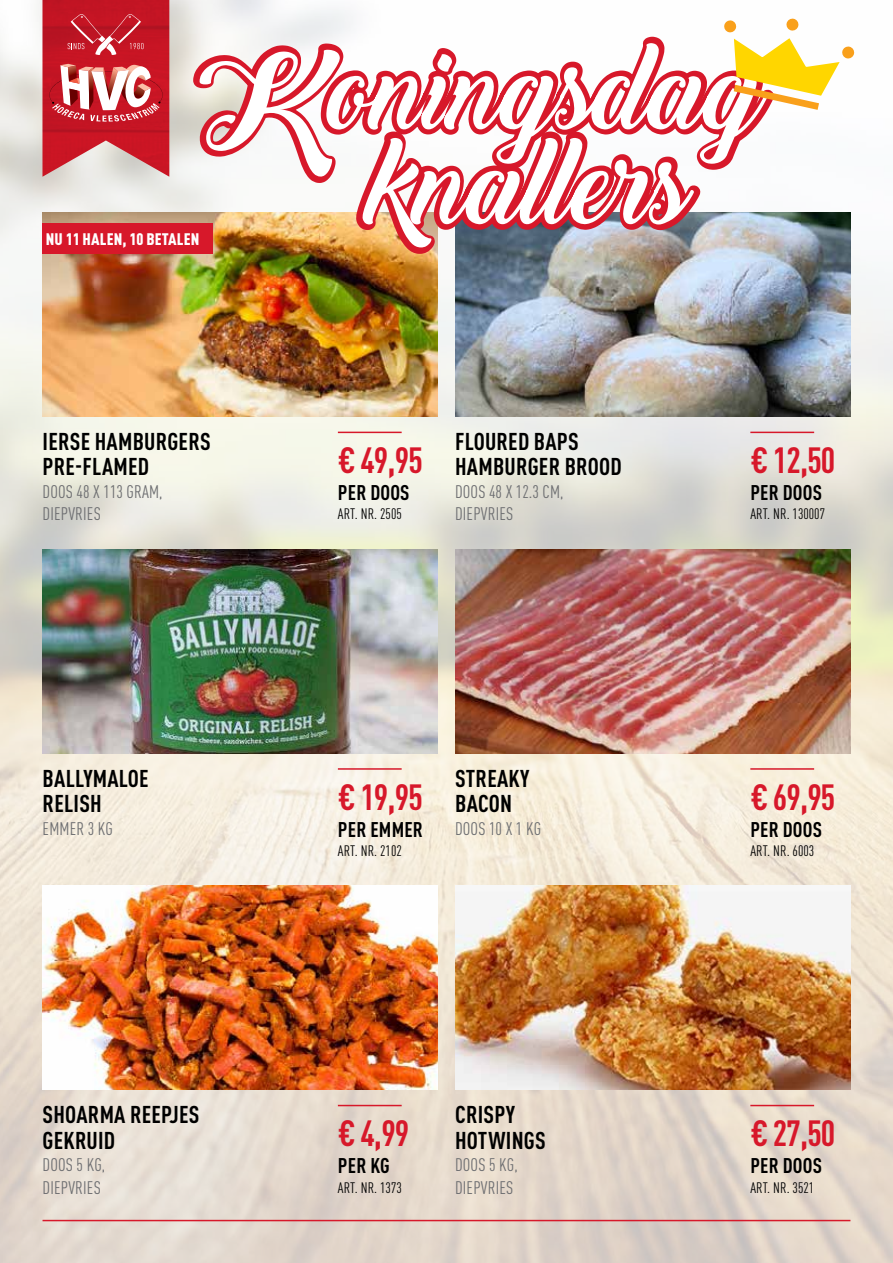
<style>
.page{position:relative;width:893px;height:1263px;background:#fff}
.page>*{position:absolute;margin:0;border:0;box-sizing:border-box;transform-origin:0 0}
.t1{font:700 condensed 36px "DIN Pro";letter-spacing:-.025em;color:#d7182a}
.t2{font:700 condensed 24px/25.5px "DIN Pro";letter-spacing:.01em;color:#000}
.t3{font:700 condensed 21px "DIN Pro";letter-spacing:.01em;color:#000}
.t4{font:condensed 18px/22.5px "DIN Pro";letter-spacing:.01em;color:#6d6e71}
.t5{font:900 condensed 16.5px "DIN Pro";letter-spacing:.01em;color:#fff}
.t6{font:condensed 15px "DIN Pro";color:#000}
</style>
<div class="page">
<img style="left:0;top:0;width:893px;height:1263px">
<svg style="left:46px;top:30px;width:732px;height:160px"></svg>
<img style="left:43px;top:213px;width:395px;height:204px">
<img style="left:43px;top:549px;width:395px;height:204px">
<img style="left:43px;top:886px;width:395px;height:204px">
<img style="left:455px;top:213px;width:395px;height:204px">
<img style="left:455px;top:549px;width:395px;height:204px">
<img style="left:455px;top:886px;width:395px;height:204px">
<div style="left:43px;top:223px;width:170px;height:31px;background:#d7182a"></div>
<hr style="left:338px;top:432px;width:64px;height:1px;background:#d7182a">
<hr style="left:338px;top:768px;width:64px;height:2px;background:#d7182a">
<hr style="left:338px;top:1105px;width:64px;height:1px;background:#d7182a">
<hr style="left:750px;top:432px;width:64px;height:1px;background:#d7182a">
<hr style="left:750px;top:768px;width:64px;height:2px;background:#d7182a">
<hr style="left:750px;top:1105px;width:64px;height:1px;background:#d7182a">
<svg style="left:43px;top:0;width:126px;height:177px"></svg>
<hr style="left:43px;top:1220px;width:807px;height:1px;background:#d7182a">
<img style="left:350px;top:177px;width:358px;height:84px">
<svg style="left:200px;top:43px;width:568px;height:134px"></svg>
<svg style="left:360px;top:136px;width:336px;height:113px"></svg>
<svg style="left:724px;top:18px;width:131px;height:92px"></svg>
<p class="t5" style="left:46px;top:229px;width:155px">NU 11 HALEN, 10 BETALEN</p>
<p class="t2" style="left:43px;top:428px;width:170px">IERSE HAMBURGERS<br>PRE-FLAMED</p>
<p class="t4" style="left:43px;top:480px;width:121px">DOOS 48 X 113 GRAM,<br>DIEPVRIES</p>
<p class="t2" style="left:43px;top:765px;width:108px">BALLYMALOE<br>RELISH</p>
<p class="t4" style="left:43px;top:817px;width:72px">EMMER 3 KG</p>
<p class="t2" style="left:43px;top:1101px;width:158px">SHOARMA REEPJES<br>GEKRUID</p>
<p class="t4" style="left:43px;top:1153px;width:64px">DOOS 5 KG,<br>DIEPVRIES</p>
<h1 class="t1" style="left:338px;top:438px;width:86px">€ 49,95</h1>
<p class="t3" style="left:338px;top:480px;width:73px">PER DOOS</p>
<p class="t6" style="left:338px;top:505px;width:65px">ART. NR. 2505</p>
<p class="t2" style="left:455px;top:428px;width:168px">FLOURED BAPS<br>HAMBURGER BROOD</p>
<p class="t4" style="left:455px;top:480px;width:110px">DOOS 48 X 12.3 CM,<br>DIEPVRIES</p>
<h1 class="t1" style="left:338px;top:775px;width:86px">€ 19,95</h1>
<p class="t3" style="left:338px;top:816px;width:87px">PER EMMER</p>
<p class="t6" style="left:338px;top:842px;width:65px">ART. NR. 2102</p>
<p class="t2" style="left:455px;top:765px;width:76px">STREAKY<br>BACON</p>
<p class="t4" style="left:455px;top:817px;width:88px">DOOS 10 X 1 KG</p>
<h1 class="t1" style="left:338px;top:1111px;width:73px">€ 4,99</h1>
<p class="t3" style="left:338px;top:1153px;width:53px">PER KG</p>
<p class="t6" style="left:338px;top:1178px;width:65px">ART. NR. 1373</p>
<p class="t2" style="left:455px;top:1101px;width:92px">CRISPY<br>HOTWINGS</p>
<p class="t4" style="left:455px;top:1153px;width:64px">DOOS 5 KG,<br>DIEPVRIES</p>
<h1 class="t1" style="left:750px;top:438px;width:86px">€ 12,50</h1>
<p class="t3" style="left:750px;top:480px;width:73px">PER DOOS</p>
<p class="t6" style="left:750px;top:505px;width:76px">ART. NR. 130007</p>
<h1 class="t1" style="left:750px;top:775px;width:86px">€ 69,95</h1>
<p class="t3" style="left:750px;top:816px;width:73px">PER DOOS</p>
<p class="t6" style="left:750px;top:842px;width:65px">ART. NR. 6003</p>
<h1 class="t1" style="left:750px;top:1111px;width:86px">€ 27,50</h1>
<p class="t3" style="left:750px;top:1153px;width:73px">PER DOOS</p>
<p class="t6" style="left:750px;top:1178px;width:65px">ART. NR. 3521</p>
</div>
